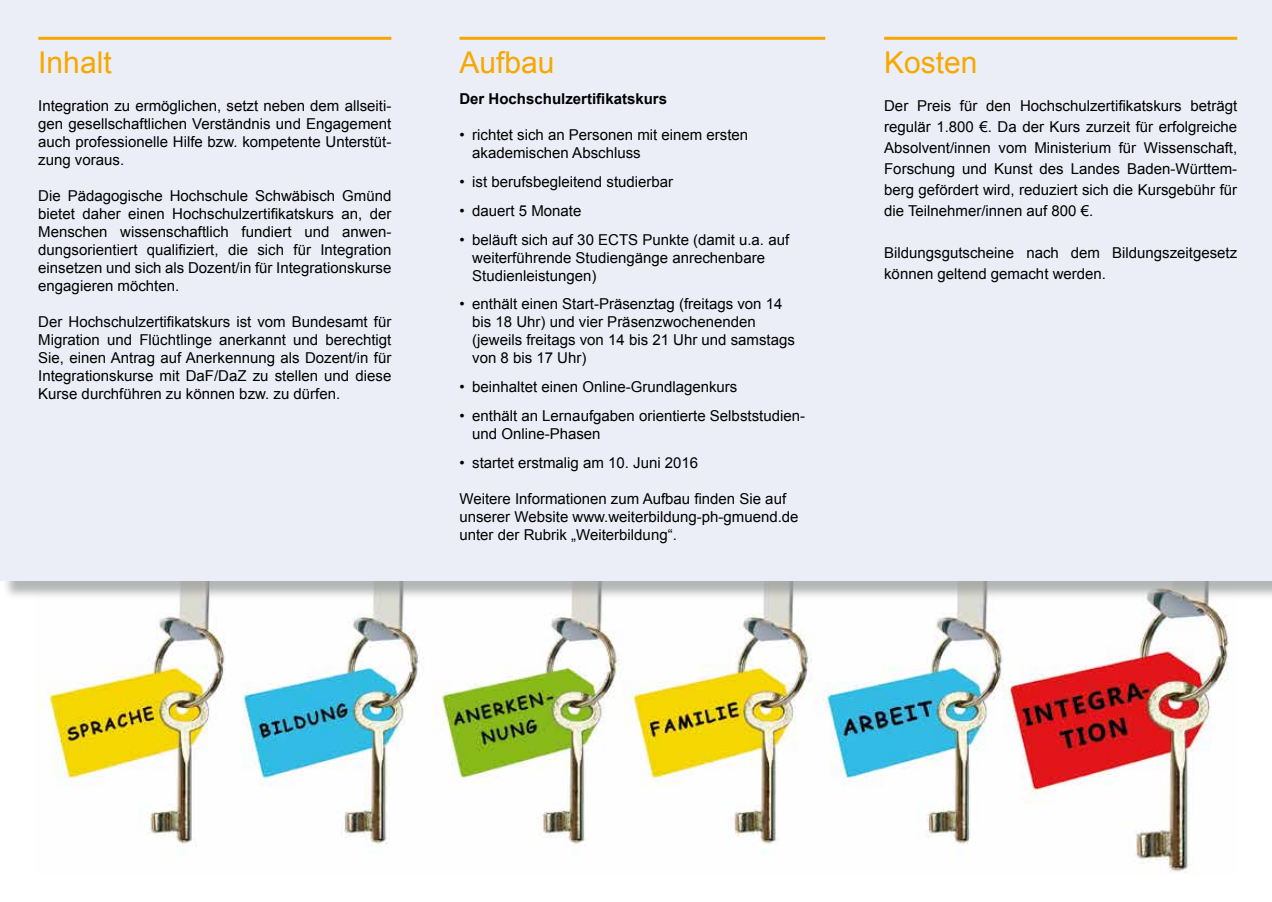
<style>
.page{position:relative;width:1272px;height:902px;background:#fff}
.page>*{position:absolute;margin:0;border:0;box-sizing:border-box;transform-origin:0 0}
.t1{font:30px "Arial";color:#f7a800}
.t2{font:15px/18px "Arial";color:#000}
.t3{font:700 15px "Arial";color:#000}
</style>
<div class="page">
<img style="left:38px;top:599px;width:1191px;height:274px">
<div style="left:2px;top:2px;width:1269px;height:597px;background:#9c9e9f;opacity:.75"></div>
<div style="left:0;top:0;width:1271px;height:580px;background:#eceef7"></div>
<hr style="left:884px;top:37px;width:353px;height:3px;background:#f7a800">
<hr style="left:459px;top:37px;width:366px;height:3px;background:#f7a800">
<hr style="left:38px;top:37px;width:353px;height:3px;background:#f7a800">
<h1 class="t1" style="left:38px;top:43px;width:75px">Inhalt</h1>
<h1 class="t1" style="left:459px;top:43px;width:97px">Aufbau</h1>
<p class="t2" style="left:38px;top:96px;width:354px;text-align:justify">Integration zu ermöglichen, setzt neben dem allseiti&shy;gen gesellschaftlichen Verständnis und Engagement auch professionelle Hilfe bzw. kompetente Unterstüt&shy;zung voraus.</p>
<p class="t2" style="left:38px;top:186px;width:354px;text-align:justify">Die Pädagogische Hochschule Schwäbisch Gmünd bietet daher einen Hochschulzertifikatskurs an, der Menschen wissenschaftlich fundiert und anwen&shy;dungsorientiert qualifiziert, die sich für Integration einsetzen und sich als Dozent/in für Integrationskurse engagieren möchten.</p>
<p class="t2" style="left:38px;top:312px;width:354px;text-align:justify">Der Hochschulzertifikatskurs ist vom Bundesamt für Migration und Flüchtlinge anerkannt und berechtigt Sie, einen Antrag auf Anerkennung als Dozent/in für Integrationskurse mit DaF/DaZ zu stellen und diese Kurse durchführen zu können bzw. zu dürfen.</p>
<p class="t3" style="left:459px;top:89px;width:209px">Der Hochschulzertifikatskurs</p>
<p class="t2" style="left:472px;top:126px;width:277px;text-indent:-13px">• richtet sich an Personen mit einem ersten akademischen Abschluss</p>
<p class="t2" style="left:459px;top:173px;width:215px">• ist berufsbegleitend studierbar</p>
<p class="t2" style="left:459px;top:201px;width:123px">• dauert 5 Monate</p>
<p class="t2" style="left:472px;top:230px;width:318px;text-indent:-13px">• beläuft sich auf 30 ECTS Punkte (damit u.a. auf weiterführende Studiengänge anrechenbare<br>Studienleistungen)</p>
<p class="t2" style="left:472px;top:295px;width:324px;text-indent:-13px">• enthält einen Start-Präsenztag (freitags von 14 bis 18 Uhr) und vier Präsenzwochenenden (jeweils freitags von 14 bis 21 Uhr und samstags von 8 bis 17 Uhr)</p>
<p class="t2" style="left:459px;top:378px;width:279px">• beinhaltet einen Online-Grundlagenkurs</p>
<p class="t2" style="left:472px;top:407px;width:334px;text-indent:-13px">• enthält an Lernaufgaben orientierte Selbststudien&shy;und Online-Phasen</p>
<p class="t2" style="left:459px;top:453px;width:240px">• startet erstmalig am 10. Juni 2016</p>
<p class="t2" style="left:459px;top:489px;width:341px">Weitere Informationen zum Aufbau finden Sie auf unserer Website www.weiterbildung-ph-gmuend.de unter der Rubrik „Weiterbildung“.</p>
<h1 class="t1" style="left:884px;top:43px;width:95px">Kosten</h1>
<p class="t2" style="left:884px;top:95px;width:354px;line-height:21px;text-align:justify">Der Preis für den Hochschulzertifikatskurs beträgt regulär 1.800 €. Da der Kurs zurzeit für erfolgreiche Absolvent/innen vom Ministerium für Wissenschaft, Forschung und Kunst des Landes Baden-Württem&shy;berg gefördert wird, reduziert sich die Kursgebühr für die Teilnehmer/innen auf 800 €.</p>
<p class="t2" style="left:884px;top:242px;width:354px;line-height:21px">Bildungsgutscheine nach dem Bildungszeitgesetz können geltend gemacht werden.</p>
</div>
